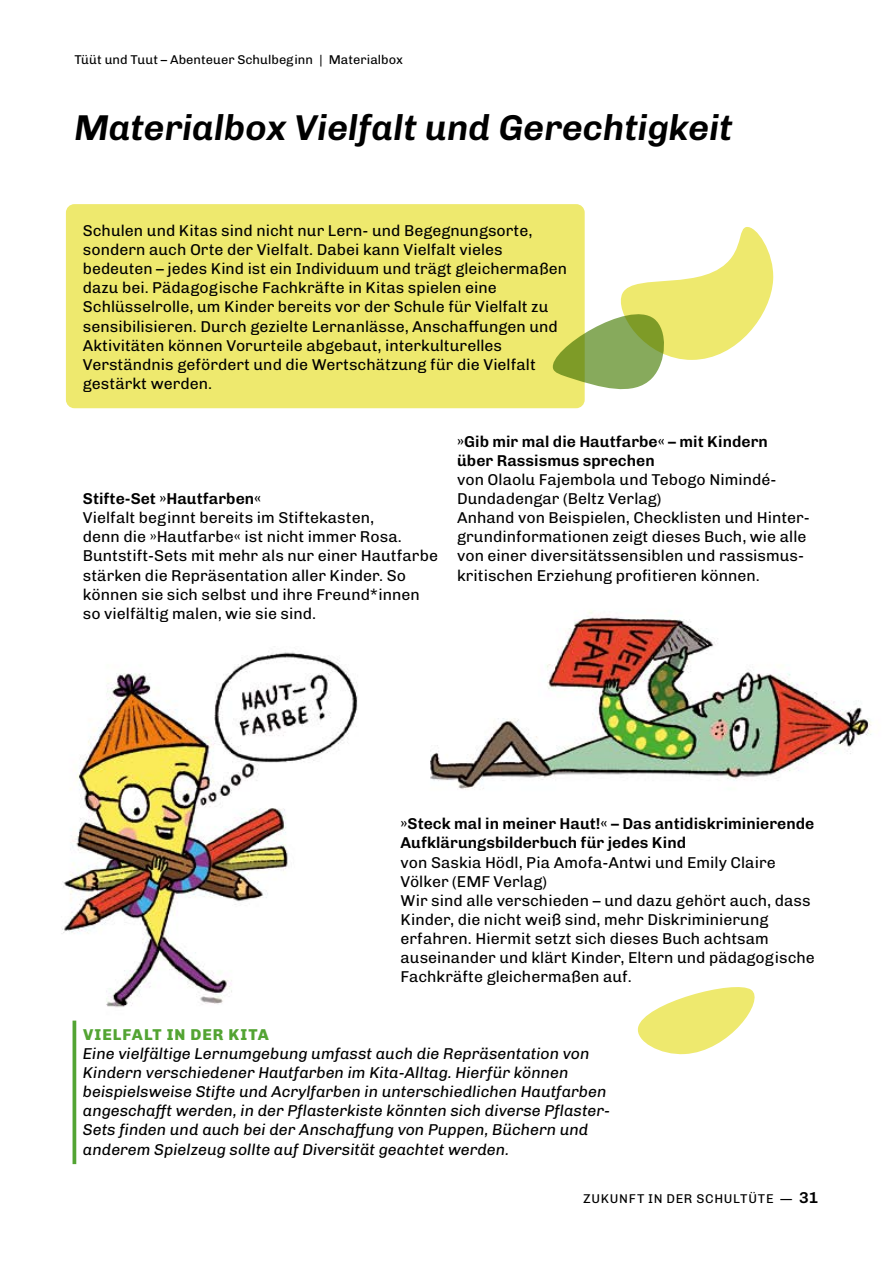
<style>
.page{position:relative;width:893px;height:1263px;background:#fff}
.page>*{position:absolute;margin:0;border:0;box-sizing:border-box;transform-origin:0 0}
.t1{font:italic 600 36px "Chivo";color:#000}
.t2{font:15.75px/19.2px "Chivo";color:#000}
.t3{font:italic 15.75px/19.2px "Chivo";color:#000}
.t4{font:600 15.75px/19.2px "Chivo";color:#000}
.t5{font:800 15.75px "Chivo";letter-spacing:.065em;color:#53a433}
.t6{font:12.75px "Chivo";color:#000}
.t7{font:12.75px "Chivo";letter-spacing:.055em;color:#000}
.s1{font-weight:600;font-size:15.75px}
</style>
<div class="page">
<img style="left:61px;top:204px;width:811px;height:961px">
<div style="left:66px;top:204px;width:519px;height:204px;background:#eee96e;border-radius:9px"></div>
<hr style="left:73px;top:1020px;width:3px;height:144px;background:#53a433">
<svg style="left:635px;top:979px;width:131px;height:76px"></svg>
<svg style="left:552px;top:225px;width:223px;height:173px"></svg>
<p class="t6" style="left:74px;top:50px;width:330px">Tüüt und Tuut – Abenteuer Schulbeginn | Materialbox</p>
<h3 class="t1" style="left:74px;top:100px;width:660px">Materialbox Vielfalt und Gerechtigkeit</h3>
<p class="t2" style="left:83px;top:220px;width:486px">Schulen und Kitas sind nicht nur Lern- und Begegnungsorte, sondern auch Orte der Vielfalt. Dabei kann Vielfalt vieles bedeuten – jedes Kind ist ein Individuum und trägt gleichermaßen dazu bei. Pädagogische Fachkräfte in Kitas spielen eine Schlüsselrolle, um Kinder bereits vor der Schule für Vielfalt zu sensibilisieren. Durch gezielte Lernanlässe, Anschaffungen und Aktivitäten können Vorurteile abgebaut, interkulturelles Verständnis gefördert und die Wertschätzung für die Vielfalt gestärkt werden.</p>
<h4 class="t4" style="left:83px;top:488px;width:180px">Stifte-Set »Hautfarben«</h4>
<p class="t2" style="left:83px;top:507px;width:357px">Vielfalt beginnt bereits im Stiftekasten,<br>denn die »Hautfarbe« ist nicht immer Rosa.<br>Buntstift-Sets mit mehr als nur einer Hautfarbe stärken die Repräsentation aller Kinder. So können sie sich selbst und ihre Freund*innen so vielfältig malen, wie sie sind.</p>
<h4 class="t4" style="left:457px;top:431px;width:312px">»Gib mir mal die Hautfarbe« – mit Kindern über Rassismus sprechen</h4>
<p class="t2" style="left:457px;top:469px;width:321px">von Olaolu Fajembola und Tebogo Nimindé-<br>Dundadengar (Beltz Verlag)</p>
<p class="t2" style="left:457px;top:507px;width:354px">Anhand von Beispielen, Checklisten und Hinter&shy;grundinformationen zeigt dieses Buch, wie alle von einer diversitätssensiblen und rassismus&shy;kritischen Erziehung profitieren können.</p>
<h4 class="t4" style="left:401px;top:813px;width:415px">»Steck mal in meiner Haut!« – Das antidiskriminierende<br>Aufklärungsbilderbuch für jedes Kind</h4>
<p class="t2" style="left:401px;top:852px;width:377px">von Saskia Hödl, Pia Amofa-Antwi und Emily Claire<br>Völker (EMF Verlag)</p>
<p class="t2" style="left:401px;top:890px;width:416px">Wir sind alle verschieden – und dazu gehört auch, dass Kinder, die nicht weiß sind, mehr Diskriminierung erfahren. Hiermit setzt sich dieses Buch achtsam auseinander und klärt Kinder, Eltern und pädagogische Fachkräfte gleichermaßen auf.</p>
<h4 class="t5" style="left:83px;top:1022px;width:187px">VIELFALT IN DER KITA</h4>
<p class="t3" style="left:83px;top:1043px;width:529px">Eine vielfältige Lernumgebung umfasst auch die Repräsentation von Kindern verschiedener Hautfarben im Kita-Alltag. Hierfür können beispielsweise Stifte und Acrylfarben in unterschiedlichen Hautfarben angeschafft werden, in der Pflasterkiste könnten sich diverse Pflaster-Sets finden und auch bei der Anschaffung von Puppen, Büchern und anderem Spielzeug sollte auf Diversität geachtet werden.</p>
<p class="t7" style="left:583px;top:1189px;width:237px">ZUKUNFT IN DER SCHULTÜTE — <span class="s1">31</span></p>
</div>
